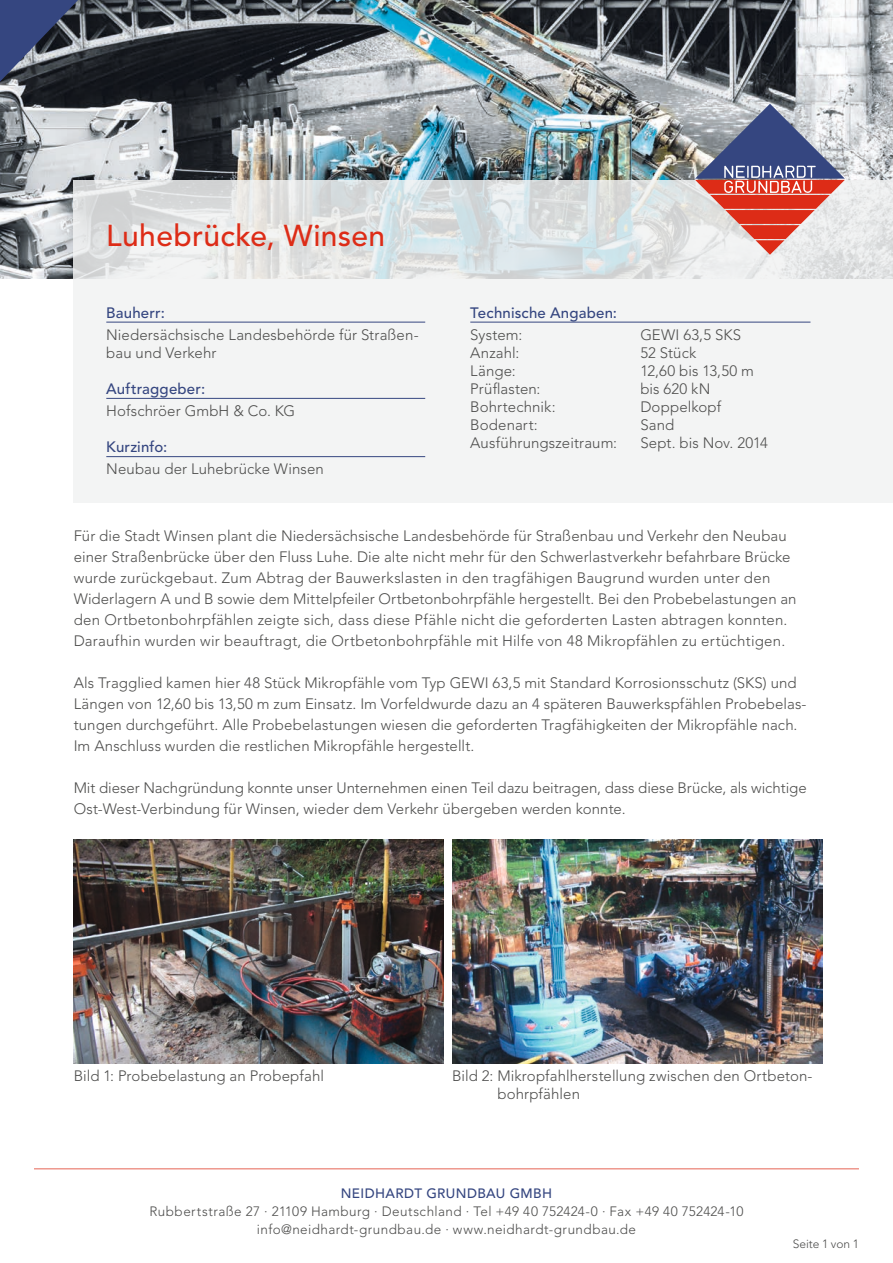
<style>
.page{position:relative;width:893px;height:1263px;background:#fff}
.page>*{position:absolute;margin:0;border:0;box-sizing:border-box;transform-origin:0 0}
.t1{font:500 30px "Avenir";letter-spacing:.01em;color:#dd2c17}
.t2{font:300 15px/21px "Avenir";letter-spacing:.01em;color:#4e4e4d}
.t3{font:500 15px "Avenir";letter-spacing:.015em;color:#354680}
.t4{font:300 13.5px/18px "Avenir";letter-spacing:.03em;color:#4e4e4d;text-align:center}
.t5{font:500 13.5px "Avenir";letter-spacing:.03em;color:#354680}
.t6{font:300 12px "Avenir";letter-spacing:-.005em;color:#4e4e4d}
</style>
<div class="page">
<img style="left:0;top:0;width:893px;height:279px">
<svg style="left:74px;top:180px;width:819px;height:322px;fill:#f3f4f4"></svg>
<img style="left:74px;top:840px;width:370px;height:223px">
<img style="left:452px;top:840px;width:370px;height:223px">
<hr style="left:106px;top:322px;width:319px;height:1px;background:#354680">
<hr style="left:106px;top:398px;width:319px;height:1px;background:#354680">
<hr style="left:106px;top:456px;width:319px;height:1px;background:#354680">
<hr style="left:470px;top:322px;width:340px;height:1px;background:#354680">
<hr style="left:34px;top:1168px;width:825px;height:1px;background:#dd2c17">
<svg style="left:0;top:0;width:78px;height:82px;background:#414c6b"></svg>
<svg style="left:695px;top:104px;width:150px;height:151px;background:#b2919a"></svg>
<h1 class="t1" style="left:106px;top:218px;width:280px">Luhebrücke, Winsen</h1>
<p class="t3" style="left:106px;top:304px;width:60px">Bauherr:</p>
<p class="t2" style="left:106px;top:326px;width:314px;line-height:18px">Niedersächsische Landesbehörde für Straßen&shy;bau und Verkehr</p>
<p class="t3" style="left:106px;top:380px;width:100px">Auftraggeber:</p>
<p class="t2" style="left:106px;top:400px;width:190px">Hofschröer GmbH &amp; Co. KG</p>
<p class="t3" style="left:106px;top:438px;width:63px">Kurzinfo:</p>
<p class="t2" style="left:106px;top:459px;width:219px">Neubau der Luhebrücke Winsen</p>
<p class="t3" style="left:470px;top:304px;width:148px">Technische Angaben:</p>
<p class="t2" style="left:470px;top:324px;width:53px">System:</p>
<p class="t2" style="left:640px;top:324px;width:102px">GEWI 63,5 SKS</p>
<p class="t2" style="left:470px;top:342px;width:51px">Anzahl:</p>
<p class="t2" style="left:640px;top:342px;width:57px">52 Stück</p>
<p class="t2" style="left:470px;top:360px;width:47px">Länge:</p>
<p class="t2" style="left:640px;top:360px;width:115px">12,60 bis 13,50 m</p>
<p class="t2" style="left:470px;top:378px;width:72px">Prüflasten:</p>
<p class="t2" style="left:640px;top:378px;width:71px">bis 620 kN</p>
<p class="t2" style="left:470px;top:396px;width:87px">Bohrtechnik:</p>
<p class="t2" style="left:640px;top:396px;width:82px">Doppelkopf</p>
<p class="t2" style="left:470px;top:414px;width:69px">Bodenart:</p>
<p class="t2" style="left:640px;top:414px;width:35px">Sand</p>
<p class="t2" style="left:470px;top:432px;width:148px">Ausführungszeitraum:</p>
<p class="t2" style="left:640px;top:432px;width:129px">Sept. bis Nov. 2014</p>
<p class="t2" style="left:74px;top:525px;width:724px">Für die Stadt Winsen plant die Niedersächsische Landesbehörde für Straßenbau und Verkehr den Neubau einer Straßenbrücke über den Fluss Luhe. Die alte nicht mehr für den Schwerlastverkehr befahrbare Brücke wurde zurückgebaut. Zum Abtrag der Bauwerkslasten in den tragfähigen Baugrund wurden unter den Widerlagern A und B sowie dem Mittelpfeiler Ortbetonbohrpfähle hergestellt. Bei den Probebelastungen an den Ortbetonbohrpfählen zeigte sich, dass diese Pfähle nicht die geforderten Lasten abtragen konnten.<br>Daraufhin wurden wir beauftragt, die Ortbetonbohrpfähle mit Hilfe von 48 Mikropfählen zu ertüchtigen.</p>
<p class="t2" style="left:74px;top:672px;width:734px">Als Tragglied kamen hier 48 Stück Mikropfähle vom Typ GEWI 63,5 mit Standard Korrosionsschutz (SKS) und Längen von 12,60 bis 13,50 m zum Einsatz. Im Vorfeldwurde dazu an 4 späteren Bauwerkspfählen Probebelas&shy;tungen durchgeführt. Alle Probebelastungen wiesen die geforderten Tragfähigkeiten der Mikropfähle nach.<br>Im Anschluss wurden die restlichen Mikropfähle hergestellt.</p>
<p class="t2" style="left:74px;top:777px;width:735px">Mit dieser Nachgründung konnte unser Unternehmen einen Teil dazu beitragen, dass diese Brücke, als wichtige<br>Ost-West-Verbindung für Winsen, wieder dem Verkehr übergeben werden konnte.</p>
<p class="t2" style="left:74px;top:1065px;width:252px">Bild 1: Probebelastung an Probepfahl</p>
<p class="t2" style="left:497px;top:1067px;width:317px;line-height:18px;text-indent:-45px">Bild 2: Mikropfahlherstellung zwischen den Ortbeton&shy;bohrpfählen</p>
<p class="t5" style="left:341px;top:1185px;width:213px">NEIDHARDT GRUNDBAU GMBH</p>
<p class="t4" style="left:150px;top:1202px;width:595px">Rubbertstraße 27 · 21109 Hamburg · Deutschland · Tel +49 40 752424-0 · Fax +49 40 752424-10 info@neidhardt-grundbau.de · www.neidhardt-grundbau.de</p>
<p class="t6" style="left:793px;top:1237px;width:68px">Seite 1 von 1</p>
</div>
